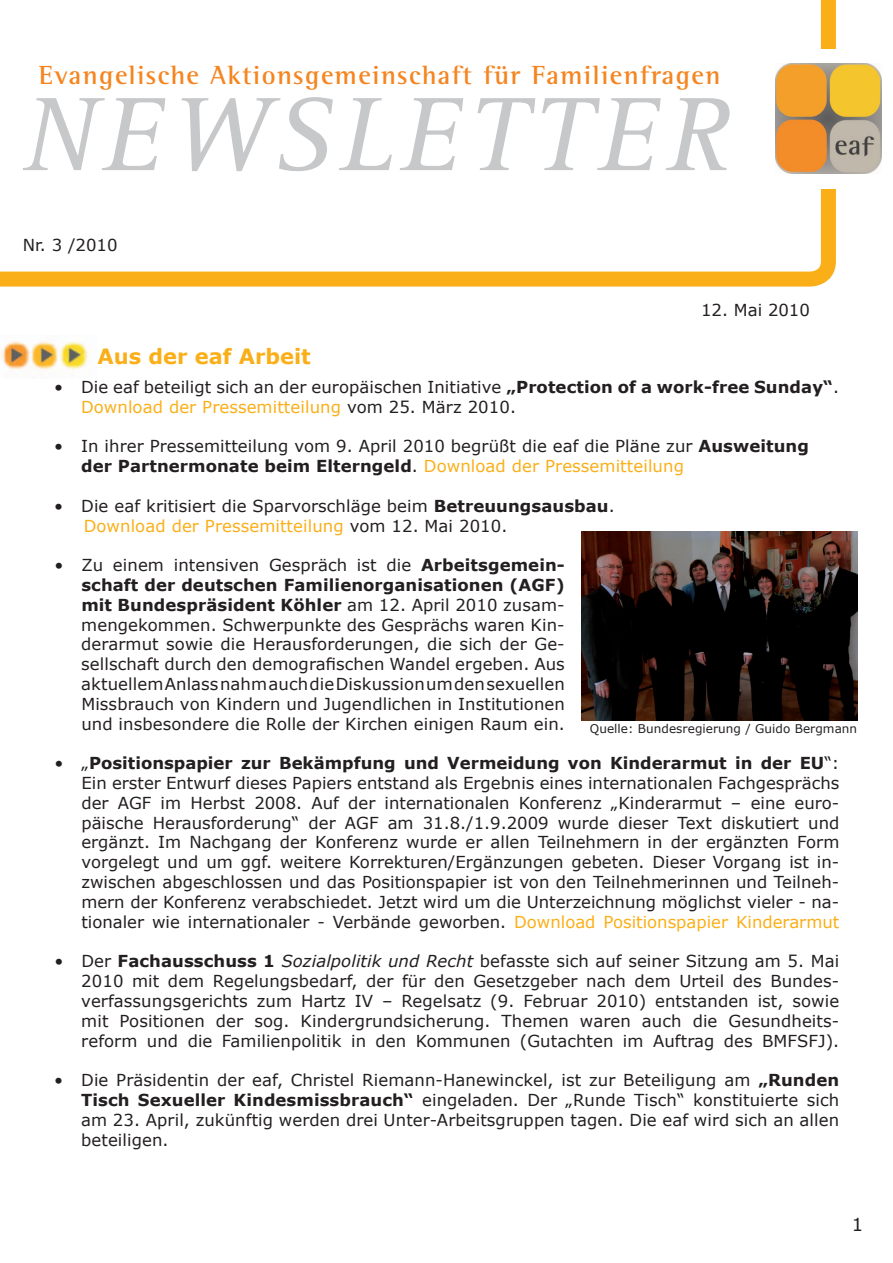
<style>
.page{position:relative;width:893px;height:1263px;background:#fff}
.page>*{position:absolute;margin:0;border:0;box-sizing:border-box;transform-origin:0 0}
.t1{font:italic 108px "Rotis Serif";letter-spacing:.06em;color:#c7c8ca}
.t2{font:700 27px "Rotis Semi Serif Std";letter-spacing:.05em;color:#f58520}
.t3{font:700 21px "Verdana";color:#faaf18}
.t4{font:18px "Verdana";color:#231f20}
.t5{font:16.5px/19.8px "Verdana";letter-spacing:.005em;color:#231f20;text-align:justify}
.t6{font:12px "Verdana";letter-spacing:.005em;color:#231f20}
.s1{font-weight:700}
.s2{color:#faaf18}
.s3{font-style:italic}
</style>
<div class="page">
<svg style="left:0;top:0;width:836px;height:287px"></svg>
<img style="left:1px;top:341px;width:87px;height:29px">
<div style="left:761px;top:49px;width:132px;height:139px;background:#fff"></div>
<img style="left:776px;top:64px;width:106px;height:110px">
<img style="left:581px;top:531px;width:277px;height:189px">
<h2 class="t2" style="left:39px;top:59px;width:683px">Evangelische Aktionsgemeinschaft für Familienfragen</h2>
<h1 class="t1" style="left:23px;top:74px;width:708px">NEWSLETTER</h1>
<p class="t5" style="left:23px;top:235px;width:96px">Nr. 3 /2010</p>
<p class="t3" style="left:98px;top:343px;width:215px">Aus der eaf Arbeit</p>
<p class="t5" style="left:701px;top:300px;width:110px">12. Mai 2010</p>
<p class="t5" style="left:81px;top:377px;width:759px;text-indent:-27px">• Die eaf beteiligt sich an der europäischen Initiative <span class="s1">„Protection of a work-free Sunday“</span>.<br><span class="s2">Download der Pressemitteilung</span> vom 25. März 2010.</p>
<p class="t5" style="left:81px;top:436px;width:729px;text-indent:-27px">• In ihrer Pressemitteilung vom 9. April 2010 begrüßt die eaf die Pläne zur <span class="s1">Ausweitung der Partnermonate beim Elterngeld</span>. <span class="s2">Download der Pressemitteilung</span></p>
<p class="t5" style="left:84px;top:495px;width:533px;text-indent:-29px">• Die eaf kritisiert die Sparvorschläge beim <span class="s1">Betreuungsausbau</span>.<br><span class="s2">Download der Pressemitteilung</span> vom 12. Mai 2010.</p>
<p class="t5" style="left:81px;top:555px;width:485px;text-indent:-27px">• Zu einem intensiven Gespräch ist die <span class="s1">Arbeitsgemein&shy;schaft der deutschen Familienorganisationen (AGF) mit Bundespräsident Köhler</span> am 12. April 2010 zusam&shy;mengekommen. Schwerpunkte des Gesprächs waren Kin&shy;derarmut sowie die Herausforderungen, die sich der Ge&shy;sellschaft durch den demografischen Wandel ergeben. Aus aktuellemAnlassnahmauchdieDiskussionumdensexuellen Missbrauch von Kindern und Jugendlichen in Institutionen und insbesondere die Rolle der Kirchen einigen Raum ein.</p>
<p class="t5" style="left:81px;top:753px;width:759px;text-indent:-27px">• „<span class="s1">Positionspapier zur Bekämpfung und Vermeidung von Kinderarmut in der EU</span>“:<br>Ein erster Entwurf dieses Papiers entstand als Ergebnis eines internationalen Fachgesprächs der AGF im Herbst 2008. Auf der internationalen Konferenz „Kinderarmut – eine euro&shy;päische Herausforderung“ der AGF am 31.8./1.9.2009 wurde dieser Text diskutiert und ergänzt. Im Nachgang der Konferenz wurde er allen Teilnehmern in der ergänzten Form vorgelegt und um ggf. weitere Korrekturen/Ergänzungen gebeten. Dieser Vorgang ist in&shy;zwischen abgeschlossen und das Positionspapier ist von den Teilnehmerinnen und Teilneh&shy;mern der Konferenz verabschiedet. Jetzt wird um die Unterzeichnung möglichst vieler - na&shy;tionaler wie internationaler - Verbände geworben. <span class="s2">Download Positionspapier Kinderarmut</span></p>
<p class="t5" style="left:81px;top:951px;width:759px;text-indent:-27px">• Der <span class="s1">Fachausschuss 1</span> <span class="s3">Sozialpolitik und Recht</span> befasste sich auf seiner Sitzung am 5. Mai 2010 mit dem Regelungsbedarf, der für den Gesetzgeber nach dem Urteil des Bundes&shy;verfassungsgerichts zum Hartz IV – Regelsatz (9. Februar 2010) entstanden ist, sowie mit Positionen der sog. Kindergrundsicherung. Themen waren auch die Gesundheits&shy;reform und die Familienpolitik in den Kommunen (Gutachten im Auftrag des BMFSFJ).</p>
<p class="t5" style="left:81px;top:1070px;width:759px;text-indent:-27px">• Die Präsidentin der eaf, Christel Riemann-Hanewinckel, ist zur Beteiligung am <span class="s1">„Runden Tisch Sexueller Kindesmissbrauch“</span> eingeladen. Der „Runde Tisch“ konstituierte sich am 23. April, zukünftig werden drei Unter-Arbeitsgruppen tagen. Die eaf wird sich an allen beteiligen.</p>
<p class="t6" style="left:590px;top:721px;width:269px">Quelle: Bundesregierung / Guido Bergmann</p>
<p class="t4" style="left:852px;top:1213px;width:13px">1</p>
</div>
